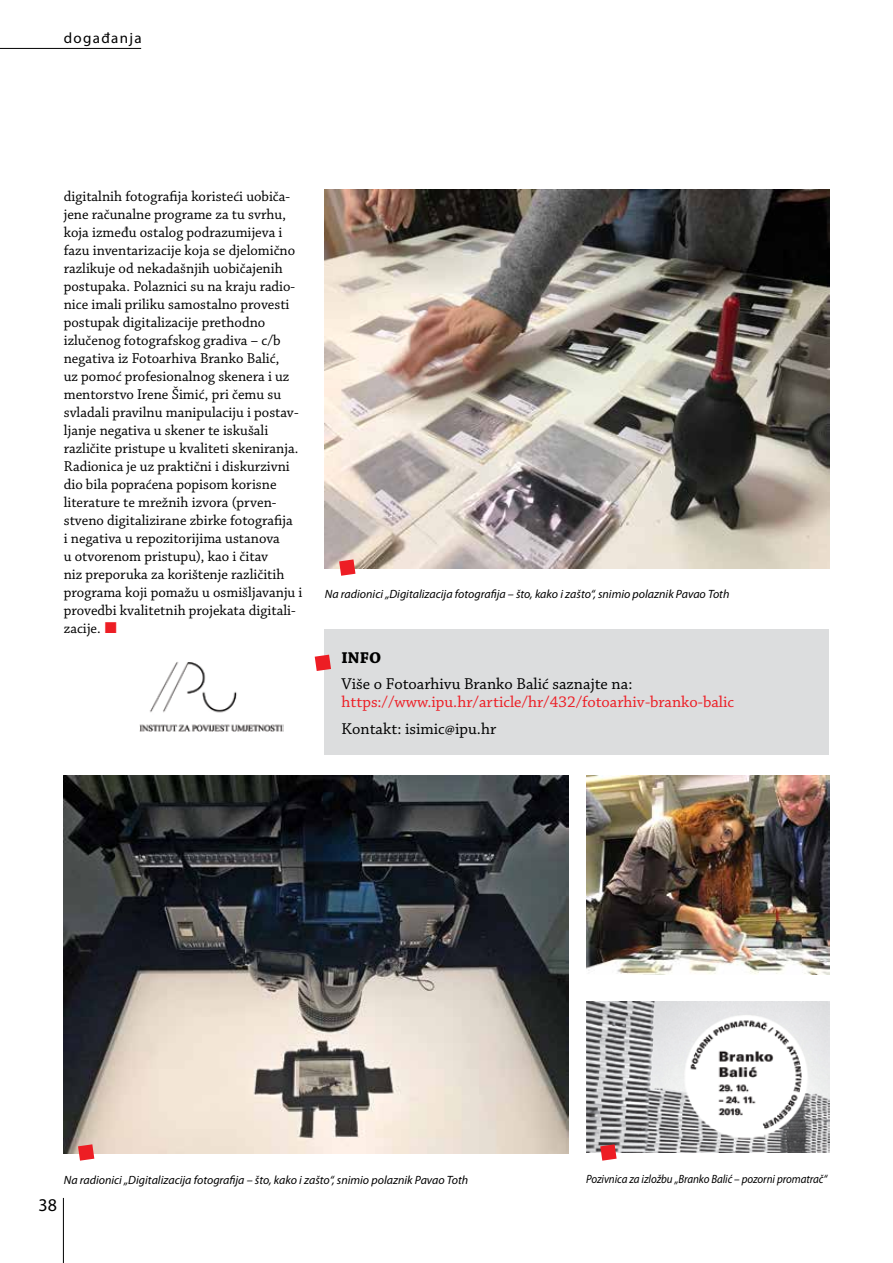
<style>
.page{position:relative;width:893px;height:1263px;background:#fff}
.page>*{position:absolute;margin:0;border:0;box-sizing:border-box;transform-origin:0 0}
.t1{font:18px "Myriad Pro";color:#000}
.t2{font:16.5px "Chaparral Pro";color:#000}
.t3{font:16.5px "Chaparral Pro";color:#ed1d24}
.t4{font:700 16.5px "Chaparral Pro";color:#000}
.t5{font:15px/18px "Chaparral Pro";color:#000}
.t6{font:15px "Myriad Pro";letter-spacing:.09em;color:#000}
.t7{font:italic 12px "Myriad Pro";color:#000}
.t8{font:italic 12px "Myriad Pro";color:#000;scale:.92 1}
</style>
<div class="page">
<div style="left:325px;top:629px;width:504px;height:125px;background:#dcddde"></div>
<svg style="left:315px;top:655px;width:16px;height:16px"></svg>
<img style="left:64px;top:775px;width:504px;height:378px">
<img style="left:586px;top:775px;width:243px;height:199px">
<img style="left:325px;top:190px;width:504px;height:378px">
<svg style="left:339px;top:559px;width:16px;height:17px"></svg>
<img style="left:586px;top:1001px;width:243px;height:152px">
<svg style="left:600px;top:1144px;width:17px;height:17px"></svg>
<svg style="left:78px;top:1144px;width:16px;height:17px"></svg>
<img style="left:140px;top:662px;width:143px;height:69px">
<hr style="left:63px;top:1198px;width:1px;height:65px;background:#000">
<hr style="left:0;top:48px;width:141px;height:1px;background:#000">
<p class="t6" style="left:64px;top:29px;width:80px">događanja</p>
<p class="t5" style="left:64px;top:188px;width:240px">digitalnih fotografija koristeći uobiča&shy;jene računalne programe za tu svrhu, koja između ostalog podrazumijeva i fazu inventarizacije koja se djelomično razlikuje od nekadašnjih uobičajenih postupaka. Polaznici su na kraju radio&shy;nice imali priliku samostalno provesti postupak digitalizacije prethodno izlučenog fotografskog gradiva – c/b negativa iz Fotoarhiva Branko Balić,<br>uz pomoć profesionalnog skenera i uz mentorstvo Irene Šimić, pri čemu su svladali pravilnu manipulaciju i postav&shy;ljanje negativa u skener te iskušali različite pristupe u kvaliteti skeniranja.<br>Radionica je uz praktični i diskurzivni dio bila popraćena popisom korisne literature te mrežnih izvora (prven&shy;stveno digitalizirane zbirke fotografija<br>i negativa u repozitorijima ustanova<br>u otvorenom pristupu), kao i čitav<br>niz preporuka za korištenje različitih programa koji pomažu u osmišljavanju i provedbi kvalitetnih projekata digitali&shy;zacije.</p>
<p class="t7" style="left:325px;top:586px;width:406px">Na radionici „Digitalizacija fotografija – što, kako i zašto“, snimio polaznik Pavao Toth</p>
<p class="t4" style="left:342px;top:648px;width:41px">INFO</p>
<p class="t2" style="left:342px;top:675px;width:292px">Više o Fotoarhivu Branko Balić saznajte na:</p>
<p class="t3" style="left:342px;top:693px;width:394px">https://www.ipu.hr/article/hr/432/fotoarhiv-branko-balic</p>
<p class="t2" style="left:342px;top:719px;width:156px">Kontakt: isimic@ipu.hr</p>
<p class="t7" style="left:64px;top:1173px;width:406px">Na radionici „Digitalizacija fotografija – što, kako i zašto“, snimio polaznik Pavao Toth</p>
<p class="t8" style="left:586px;top:1171px;width:264px">Pozivnica za izložbu „Branko Balić – pozorni promatrač“</p>
<p class="t1" style="left:39px;top:1194px;width:20px">38</p>
</div>
